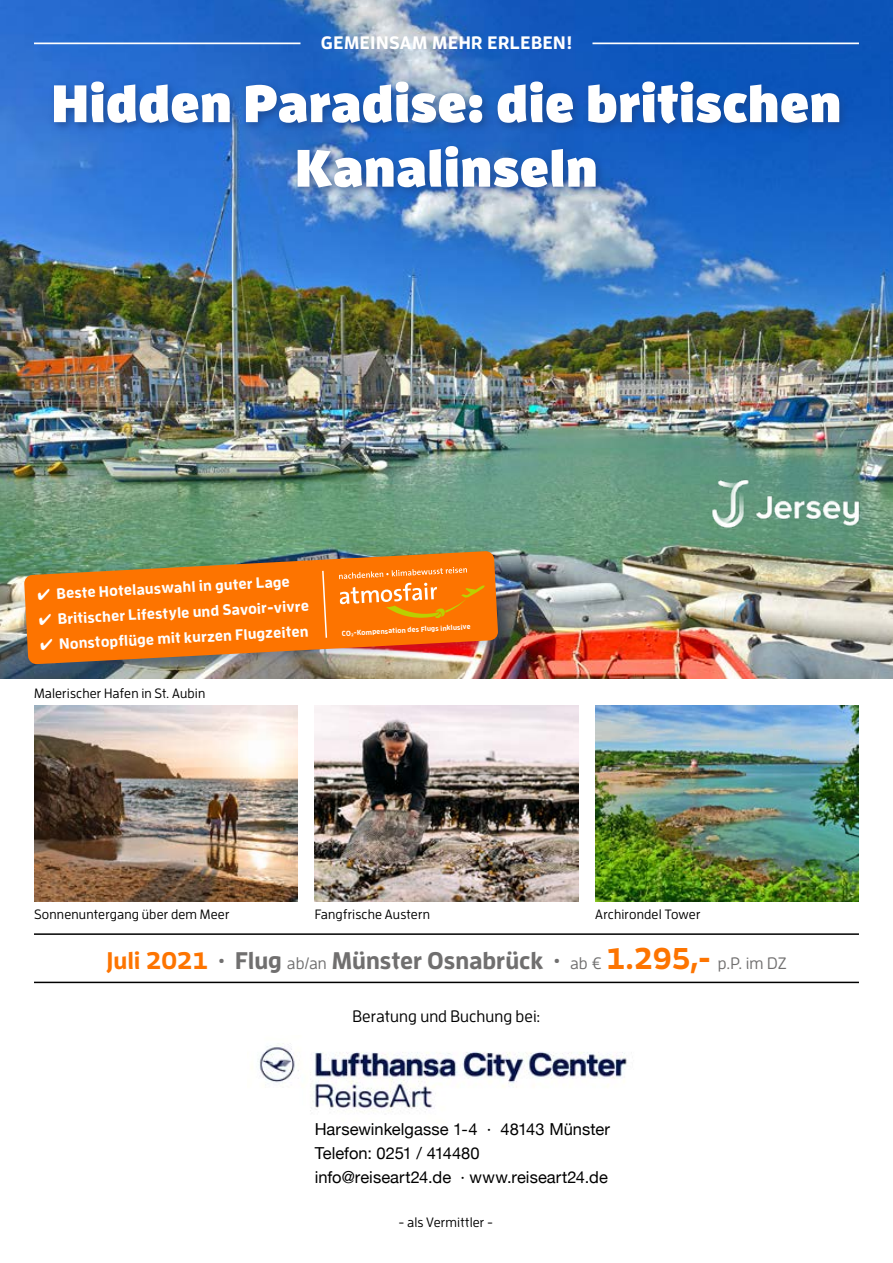
<style>
.page{position:relative;width:893px;height:1263px;background:#fff}
.page>*{position:absolute;margin:0;border:0;box-sizing:border-box;transform-origin:0 0}
.t1{font:900 52.5px/64.5px "Enzo OT";letter-spacing:-.005em;color:#fff;text-align:center}
.t2{font:700 24px "Enzo OT";color:#706f6f}
.t3{font:700 18px "Enzo OT";letter-spacing:.03em;color:#fff}
.t4{font:16.5px/24px "Helvetica Neue";letter-spacing:.005em;color:#000}
.t5{font:500 16.5px "Enzo OT";letter-spacing:.005em;color:#000}
.t6{font:700 15px "Enzo OT";color:#fff}
.t7{font:500 13.5px "Enzo OT";letter-spacing:.01em;color:#000}
.t8{font:700 7.2px "Enzo OT";color:#fff}
.s1{color:#fd7400}
.s2{font-weight:500;font-size:16.5px}
.s3{font-size:30px;color:#fd7400}
</style>
<div class="page">
<img style="left:0;top:0;width:893px;height:678px">
<img style="left:34px;top:706px;width:264px;height:195px">
<img style="left:315px;top:706px;width:263px;height:195px">
<img style="left:595px;top:706px;width:264px;height:195px">
<img style="left:708px;top:476px;width:155px;height:56px">
<hr style="left:34px;top:43px;width:266px;height:1px;background:#fff">
<hr style="left:592px;top:43px;width:267px;height:1px;background:#fff">
<div style="left:49px;top:78px;width:801px;height:120px;background:#184287;opacity:.75"></div>
<hr style="left:34px;top:933px;width:825px;height:2px;background:#000">
<hr style="left:34px;top:982px;width:825px;height:1px;background:#000">
<div style="left:20px;top:546px;width:491px;height:132px;background:#184287;opacity:.25"></div>
<img style="left:24px;top:551px;width:474px;height:113px">
<svg style="left:339px;top:567px;width:146px;height:51px"></svg>
<svg style="left:321px;top:569px;width:7px;height:70px"></svg>
<img style="left:258px;top:1043px;width:369px;height:72px">
<h3 class="t3" style="left:321px;top:31px;width:253px">GEMEINSAM MEHR ERLEBEN!</h3>
<h1 class="t1" style="left:51px;top:69px;width:792px">Hidden Paradise: die britischen<br>Kanalinseln</h1>
<p class="t6" style="left:37px;top:585px;width:254px;rotate:-3deg">✔ Beste Hotelauswahl in guter Lage</p>
<p class="t6" style="left:38px;top:610px;width:272px;rotate:-3deg">✔ Britischer Lifestyle und Savoir-vivre</p>
<p class="t6" style="left:40px;top:635px;width:270px;rotate:-3deg">✔ Nonstopfl üge mit kurzen Flugzeiten</p>
<p class="t8" style="left:341px;top:629px;width:131px;rotate:-3deg">CO₂-Kompensation des Flugs inklusive</p>
<p class="t7" style="left:34px;top:685px;width:173px">Malerischer Hafen in St. Aubin</p>
<p class="t7" style="left:34px;top:906px;width:197px">Sonnenuntergang über dem Meer</p>
<p class="t7" style="left:315px;top:906px;width:117px">Fangfrische Austern</p>
<p class="t7" style="left:595px;top:906px;width:107px">Archirondel Tower</p>
<h2 class="t2" style="left:106px;top:945px;width:682px"><span class="s1">Juli 2021</span> · Flug <span class="s2">ab/an</span> Münster Osnabrück · <span class="s2">ab €</span> <span class="s3">1.295,-</span> <span class="s2">p.P. im DZ</span></h2>
<p class="t5" style="left:353px;top:1006px;width:189px">Beratung und Buchung bei:</p>
<p class="t4" style="left:315px;top:1118px;width:297px">Harsewinkelgasse 1-4 · 48143 Münster<br>Telefon: 0251 / 414480 info@reiseart24.de · www.reiseart24.de</p>
<p class="t7" style="left:398px;top:1214px;width:96px">- als Vermittler -</p>
</div>
